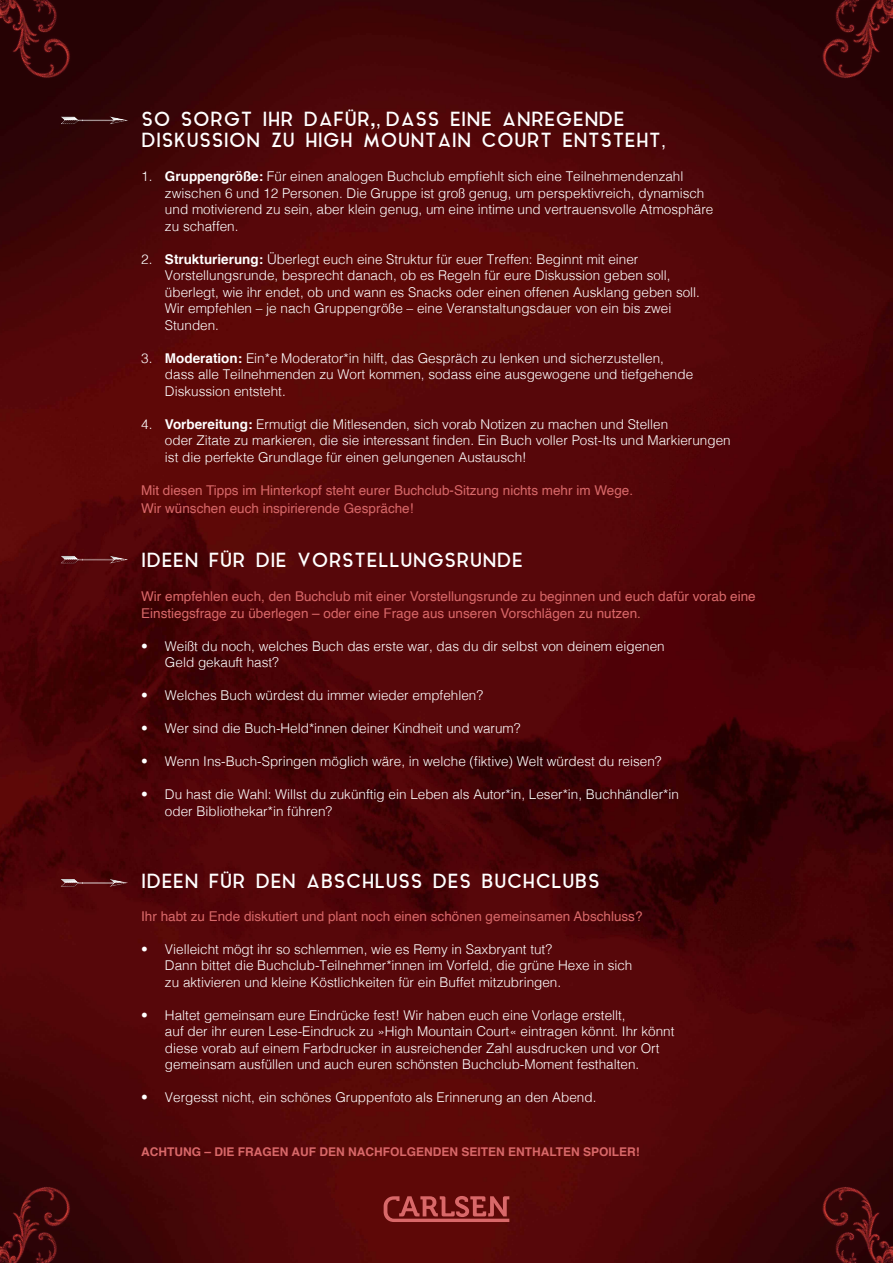
<style>
.page{position:relative;width:893px;height:1263px;background:#fff}
.page>*{position:absolute;margin:0;border:0;box-sizing:border-box;transform-origin:0 0}
.t1{font:19.5px/21px "Aqua Grotesque Crlsn";color:#fff}
.t2{font:300 13.5px/16.5px "Helvetica";color:#fff}
.t3{font:13.5px/18px "Helvetica";color:#d96869}
.t4{font:700 12px "Helvetica";color:#d96869}
.s1{font-family:"Helvetica";font-weight:700}
.s2{font-weight:700}
</style>
<div class="page">
<img style="left:0;top:0;width:893px;height:1263px">
<img style="left:768px;top:0;width:125px;height:113px">
<img style="left:0;top:0;width:123px;height:113px">
<img style="left:768px;top:1150px;width:125px;height:113px">
<img style="left:0;top:1150px;width:123px;height:113px">
<svg style="left:384px;top:1196px;width:125px;height:26px;background:#983535"></svg>
<div style="left:59px;top:114px;width:24px;height:12px;background:#2c0407"></div>
<svg style="left:61px;top:116px;width:22px;height:8px"></svg>
<div style="left:83px;top:114px;width:47px;height:12px;background:#000;opacity:.5"></div>
<div style="left:59px;top:553px;width:24px;height:12px;background:#510309"></div>
<svg style="left:61px;top:556px;width:22px;height:8px"></svg>
<div style="left:83px;top:553px;width:47px;height:12px;background:#000;opacity:.5"></div>
<div style="left:59px;top:876px;width:24px;height:12px;background:#57070a"></div>
<svg style="left:61px;top:879px;width:22px;height:8px"></svg>
<div style="left:83px;top:876px;width:47px;height:12px;background:#000;opacity:.5"></div>
<h1 class="t1" style="left:141px;top:110px;width:521px">SO SORGT IHR DAFÜR<span class="s1">,</span>,DASS EINE ANREGENDE<br>DISKUSSION ZU HIGH MOUNTAIN COURT ENTSTEHT</h1>
<p class="t2" style="left:165px;top:167px;width:550px;text-indent:-24px">1. <span class="s2">Gruppengröße:</span> Für einen analogen Buchclub empfiehlt sich eine Teilnehmendenzahl zwischen 6 und 12 Personen. Die Gruppe ist groß genug, um perspektivreich, dynamisch und motivierend zu sein, aber klein genug, um eine intime und vertrauensvolle Atmosphäre zu schaffen.</p>
<p class="t2" style="left:165px;top:250px;width:536px;text-indent:-24px">2. <span class="s2">Strukturierung:</span> Überlegt euch eine Struktur für euer Treffen: Beginnt mit einer Vorstellungsrunde, besprecht danach, ob es Regeln für eure Diskussion geben soll, überlegt, wie ihr endet, ob und wann es Snacks oder einen offenen Ausklang geben soll.<br>Wir empfehlen – je nach Gruppengröße – eine Veranstaltungsdauer von ein bis zwei Stunden.</p>
<p class="t2" style="left:165px;top:349px;width:530px;text-indent:-24px">3. <span class="s2">Moderation:</span> Ein*e Moderator*in hilft, das Gespräch zu lenken und sicherzustellen, dass alle Teilnehmenden zu Wort kommen, sodass eine ausgewogene und tiefgehende<br>Diskussion entsteht.</p>
<p class="t2" style="left:165px;top:415px;width:567px;text-indent:-24px">4. <span class="s2">Vorbereitung:</span> Ermutigt die Mitlesenden, sich vorab Notizen zu machen und Stellen<br>oder Zitate zu markieren, die sie interessant finden. Ein Buch voller Post-Its und Markierungen ist die perfekte Grundlage für einen gelungenen Austausch!</p>
<p class="t3" style="left:141px;top:481px;width:493px">Mit diesen Tipps im Hinterkopf steht eurer Buchclub-Sitzung nichts mehr im Wege.<br>Wir wünschen euch inspirierende Gespräche!</p>
<h1 class="t1" style="left:141px;top:551px;width:383px">IDEEN FÜR DIE VORSTELLUNGSRUNDE</h1>
<p class="t3" style="left:141px;top:589px;width:616px;line-height:16.5px">Wir empfehlen euch, den Buchclub mit einer Vorstellungsrunde zu beginnen und euch dafür vorab eine<br>Einstiegsfrage zu überlegen – oder eine Frage aus unseren Vorschlägen zu nutzen.</p>
<p class="t2" style="left:165px;top:637px;width:501px;text-indent:-24px">• Weißt du noch, welches Buch das erste war, das du dir selbst von deinem eigenen<br>Geld gekauft hast?</p>
<p class="t2" style="left:141px;top:686px;width:343px">• Welches Buch würdest du immer wieder empfehlen?</p>
<p class="t2" style="left:141px;top:719px;width:381px">• Wer sind die Buch-Held*innen deiner Kindheit und warum?</p>
<p class="t2" style="left:141px;top:752px;width:522px">• Wenn Ins-Buch-Springen möglich wäre, in welche (fiktive) Welt würdest du reisen?</p>
<p class="t2" style="left:165px;top:785px;width:515px;text-indent:-24px">• Du hast die Wahl: Willst du zukünftig ein Leben als Autor*in, Leser*in, Buchhändler*in oder Bibliothekar*in führen?</p>
<h1 class="t1" style="left:141px;top:872px;width:460px">IDEEN FÜR DEN ABSCHLUSS DES BUCHCLUBS</h1>
<p class="t3" style="left:141px;top:908px;width:503px">Ihr habt zu Ende diskutiert und plant noch einen schönen gemeinsamen Abschluss?</p>
<p class="t2" style="left:165px;top:940px;width:469px;text-indent:-24px">• Vielleicht mögt ihr so schlemmen, wie es Remy in Saxbryant tut?<br>Dann bittet die Buchclub-Teilnehmer*innen im Vorfeld, die grüne Hexe in sich zu aktivieren und kleine Köstlichkeiten für ein Buffet mitzubringen.</p>
<p class="t2" style="left:165px;top:1006px;width:511px;text-indent:-24px">• Haltet gemeinsam eure Eindrücke fest! Wir haben euch eine Vorlage erstellt,<br>auf der ihr euren Lese-Eindruck zu »High Mountain Court« eintragen könnt. Ihr könnt diese vorab auf einem Farbdrucker in ausreichender Zahl ausdrucken und vor Ort gemeinsam ausfüllen und auch euren schönsten Buchclub-Moment festhalten.</p>
<p class="t2" style="left:141px;top:1088px;width:457px">• Vergesst nicht, ein schönes Gruppenfoto als Erinnerung an den Abend.</p>
<p class="t4" style="left:141px;top:1142px;width:500px">ACHTUNG – DIE FRAGEN AUF DEN NACHFOLGENDEN SEITEN ENTHALTEN SPOILER!</p>
</div>
